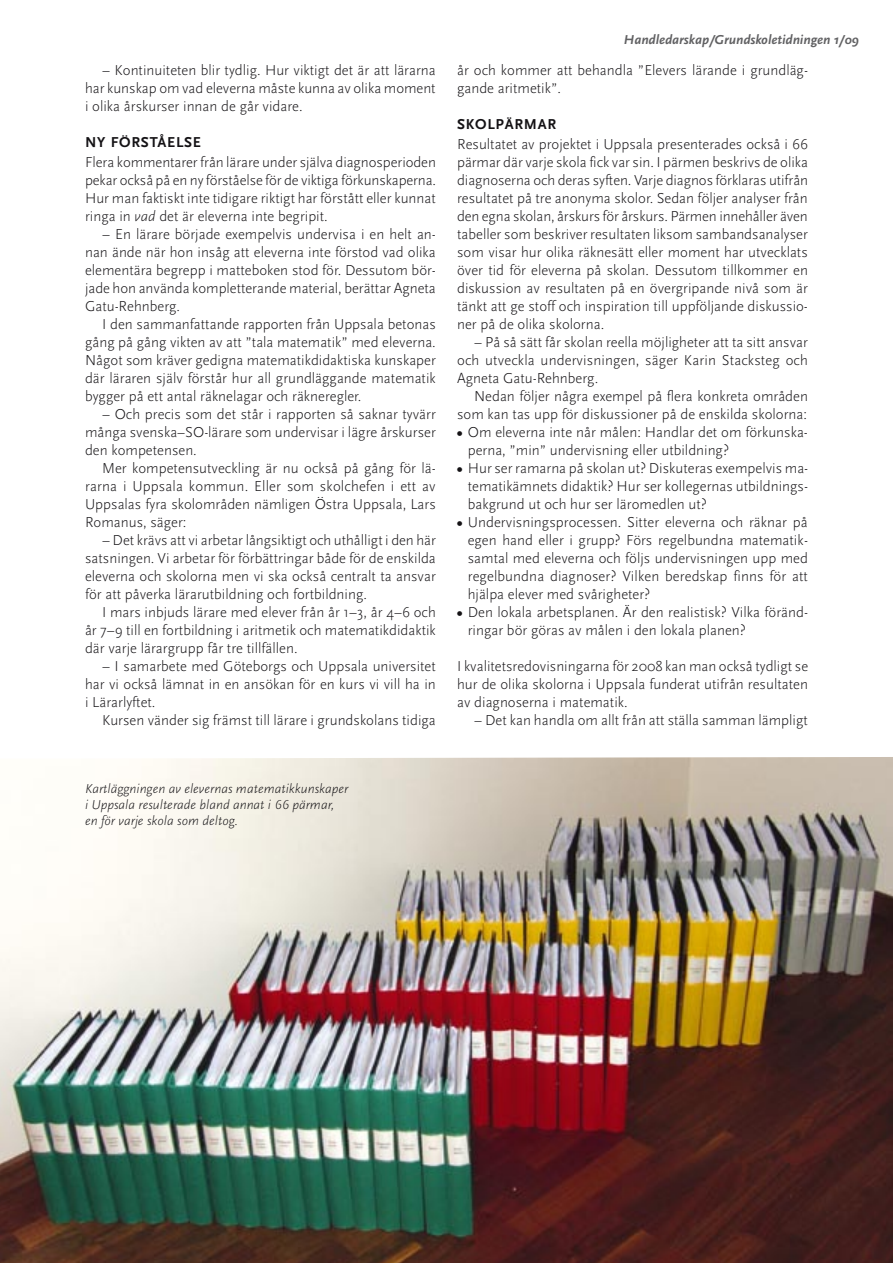
<style>
.page{position:relative;width:893px;height:1263px;background:#fff}
.page>*{position:absolute;margin:0;border:0;box-sizing:border-box;transform-origin:0 0}
.t1{font:300 15px/18px "Scala Sans";color:#141215;text-align:justify}
.t2{font:700 15px "Scala Sans";letter-spacing:.05em;color:#141215}
.t3{font:italic 300 13.5px/16.2px "Scala Sans";color:#141215}
.t4{font:italic 700 13.5px "Scala Sans";color:#616163}
.s1{font-style:italic}
.s2{font-weight:700}
</style>
<div class="page">
<img style="left:0;top:757px;width:893px;height:506px">
<p class="t1" style="left:85px;top:61px;width:352px;text-indent:17px">– Kontinuiteten blir tydlig. Hur viktigt det är att lärarna har kunskap om vad eleverna måste kunna av olika moment i olika årskurser innan de går vidare.</p>
<p class="t2" style="left:85px;top:134px;width:117px">NY FÖRSTÅELSE</p>
<p class="t1" style="left:85px;top:154px;width:353px">Flera kommentarer från lärare under själva diagnosperioden pekar också på en ny förståelse för de viktiga förkunskaperna.<br>Hur man faktiskt inte tidigare riktigt har förstått eller kunnat ringa in <span class="s1">vad</span> det är eleverna inte begripit.</p>
<p class="t1" style="left:85px;top:226px;width:352px;text-indent:17px">– En lärare började exempelvis undervisa i en helt an&shy;nan ände när hon insåg att eleverna inte förstod vad olika elementära begrepp i matteboken stod för. Dessutom bör&shy;jade hon använda kompletterande material, berättar Agneta Gatu-Rehnberg.</p>
<p class="t1" style="left:85px;top:316px;width:352px;text-indent:17px">I den sammanfattande rapporten från Uppsala betonas gång på gång vikten av att ”tala matematik” med eleverna.<br>Något som kräver gedigna matematikdidaktiska kunskaper där läraren själv förstår hur all grundläggande matematik bygger på ett antal räknelagar och räkneregler.</p>
<p class="t1" style="left:85px;top:406px;width:352px;text-indent:17px">– Och precis som det står i rapporten så saknar tyvärr många svenska–SO-lärare som undervisar i lägre årskurser den kompetensen.</p>
<p class="t1" style="left:85px;top:460px;width:352px;text-indent:17px">Mer kompetensutveckling är nu också på gång för lä&shy;rarna i Uppsala kommun. Eller som skolchefen i ett av Uppsalas fyra skolområden nämligen Östra Uppsala, Lars Romanus, säger:</p>
<p class="t1" style="left:85px;top:532px;width:352px;text-indent:17px">– Det krävs att vi arbetar långsiktigt och uthålligt i den här satsningen. Vi arbetar för förbättringar både för de enskilda eleverna och skolorna men vi ska också centralt ta ansvar för att påverka lärarutbildning och fortbildning.</p>
<p class="t1" style="left:85px;top:604px;width:352px;text-indent:17px">I mars inbjuds lärare med elever från år 1–3, år 4–6 och år 7–9 till en fortbildning i aritmetik och matematikdidaktik där varje lärargrupp får tre tillfällen.</p>
<p class="t1" style="left:85px;top:658px;width:352px;text-indent:17px">– I samarbete med Göteborgs och Uppsala universitet har vi också lämnat in en ansökan för en kurs vi vill ha in i Lärarlyftet.</p>
<p class="t1" style="left:102px;top:712px;width:335px">Kursen vänder sig främst till lärare i grundskolans tidiga</p>
<p class="t3" style="left:85px;top:780px;width:265px">Kartläggningen av elevernas matematikkunskaper i Uppsala resulterade bland annat i 66 pärmar, en för varje skola som deltog.</p>
<p class="t4" style="left:624px;top:32px;width:236px">Handledarskap/Grundskoletidningen 1/09</p>
<p class="t1" style="left:457px;top:61px;width:352px">år och kommer att behandla ”Elevers lärande i grundläg&shy;gande aritmetik”.</p>
<p class="t2" style="left:457px;top:116px;width:101px">SKOLPÄRMAR</p>
<p class="t1" style="left:457px;top:136px;width:352px">Resultatet av projektet i Uppsala presenterades också i 66 pärmar där varje skola fick var sin. I pärmen beskrivs de olika diagnoserna och deras syften. Varje diagnos förklaras utifrån resultatet på tre anonyma skolor. Sedan följer analyser från den egna skolan, årskurs för årskurs. Pärmen innehåller även tabeller som beskriver resultaten liksom sambandsanalyser som visar hur olika räknesätt eller moment har utvecklats över tid för eleverna på skolan. Dessutom tillkommer en diskussion av resultaten på en övergripande nivå som är tänkt att ge stoff och inspiration till uppföljande diskussio&shy;ner på de olika skolorna.</p>
<p class="t1" style="left:457px;top:334px;width:352px;text-indent:17px">– På så sätt får skolan reella möjligheter att ta sitt ansvar och utveckla undervisningen, säger Karin Stacksteg och Agneta Gatu-Rehnberg.</p>
<p class="t1" style="left:457px;top:388px;width:352px;text-align:right">Nedan följer några exempel på flera konkreta områden som kan tas upp för diskussioner på de enskilda skolorna:</p>
<p class="t1" style="left:468px;top:424px;width:342px;text-indent:-11px"><span class="s2">•</span> Om eleverna inte når målen: Handlar det om förkunska&shy;perna, ”min” undervisning eller utbildning?</p>
<p class="t1" style="left:468px;top:460px;width:342px;text-indent:-11px"><span class="s2">•</span> Hur ser ramarna på skolan ut? Diskuteras exempelvis ma&shy;tematikämnets didaktik? Hur ser kollegernas utbildnings&shy;bakgrund ut och hur ser läromedlen ut?</p>
<p class="t1" style="left:468px;top:514px;width:342px;text-indent:-11px"><span class="s2">•</span> Undervisningsprocessen. Sitter eleverna och räknar på egen hand eller i grupp? Förs regelbundna matematik&shy;samtal med eleverna och följs undervisningen upp med regelbundna diagnoser? Vilken beredskap finns för att hjälpa elever med svårigheter?</p>
<p class="t1" style="left:468px;top:604px;width:342px;text-indent:-11px"><span class="s2">•</span> Den lokala arbetsplanen. Är den realistisk? Vilka föränd&shy;ringar bör göras av målen i den lokala planen?</p>
<p class="t1" style="left:457px;top:658px;width:353px">I kvalitetsredovisningarna för 2008 kan man också tydligt se hur de olika skolorna i Uppsala funderat utifrån resultaten av diagnoserna i matematik.</p>
<p class="t1" style="left:474px;top:712px;width:335px">– Det kan handla om allt från att ställa samman lämpligt</p>
</div>
